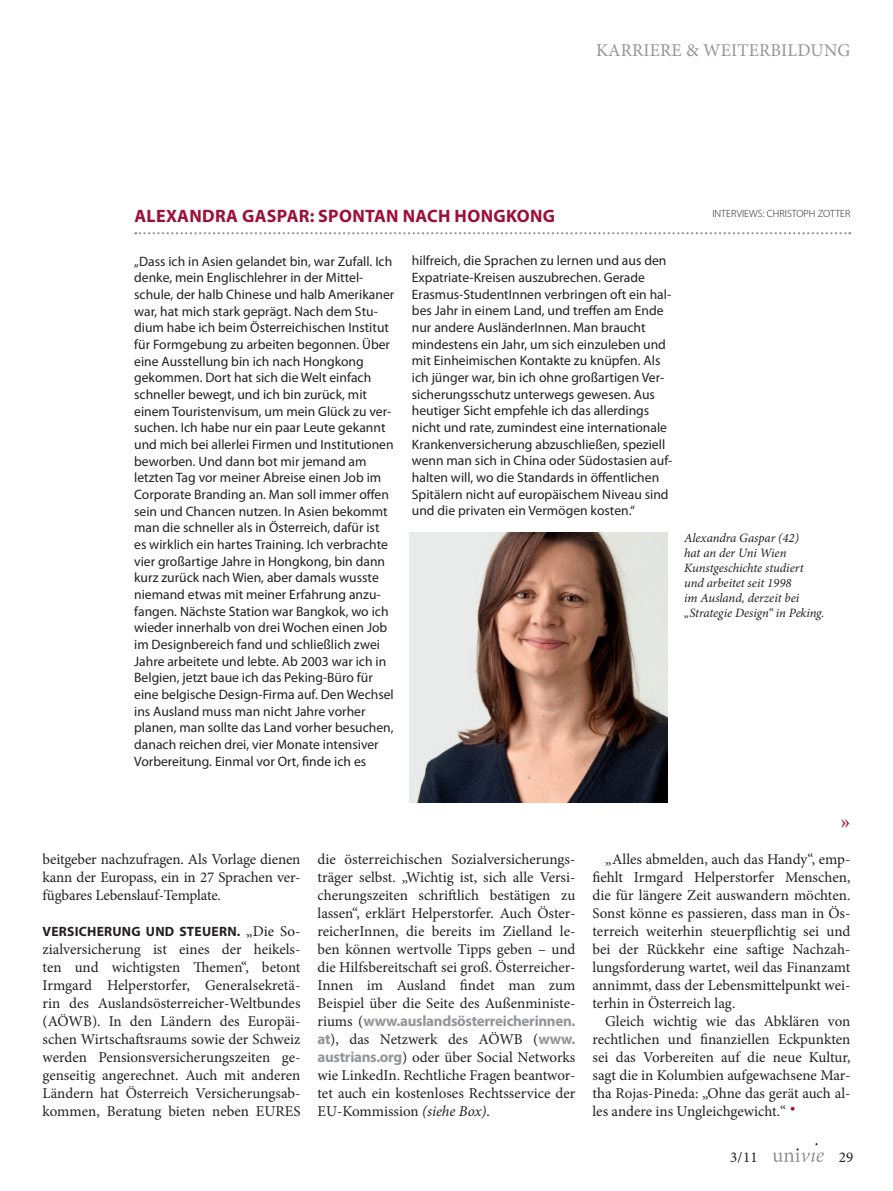
<style>
.page{position:relative;width:893px;height:1191px;background:#fff}
.page>*{position:absolute;margin:0;border:0;box-sizing:border-box;transform-origin:0 0}
.t1{font:22.5px "Minion Pro";color:#9d0f39}
.t2{font:700 18px "Myriad Pro";letter-spacing:.02em;color:#9d0f39}
.t3{font:18px "Minion Pro";letter-spacing:.01em;color:#939598}
.t4{font:15px/18px "Minion Pro";letter-spacing:-.005em;color:#231f20;text-align:justify}
.t5{font:700 15px "Myriad Pro";letter-spacing:-.02em;color:#939598}
.t6{font:13.65px/16.6px "Myriad Pro";color:#231f20}
.t7{font:700 13.5px "Myriad Pro";letter-spacing:.02em;color:#231f20}
.t8{font:italic 12.75px/15px "Minion Pro";letter-spacing:-.01em;color:#231f20}
.t9{font:300 10.5px "Myriad Pro";color:#231f20}
.s1{font-family:"Myriad Pro";font-weight:700;font-size:13.5px}
.s2{font-family:"Minion Pro";font-weight:400;color:#231f20}
.s3{font-family:"Myriad Pro";font-weight:700;color:#939598}
.s4{font-style:italic}
</style>
<div class="page">
<svg style="left:773px;top:1143px;width:51px;height:19px"></svg>
<svg style="left:135px;top:232px;width:715px;height:2px"></svg>
<img style="left:409px;top:532px;width:258px;height:270px">
<h2 class="t3" style="left:596px;top:38px;width:256px">KARRIERE &amp; WEITERBILDUNG</h2>
<h2 class="t2" style="left:134px;top:204px;width:56px">Alexandra</h2>
<h2 class="t2" style="left:242px;top:204px;width:25px">Gaspar</h2>
<h2 class="t2" style="left:310px;top:204px;width:31px">: Spontan</h2>
<h2 class="t2" style="left:403px;top:204px;width:13px">nach</h2>
<h2 class="t2" style="left:455px;top:204px;width:27px">Hongkong</h2>
<p class="t9" style="left:712px;top:207px;width:140px">INTERVIEWS: CH RISTOPH ZOTTER</p>
<p class="t6" style="left:134px;top:252px;width:262px">„Dass ich in Asien gelandet bin, war Zufall. Ich denke, mein Englischlehrer in der Mittel&shy;schule, der halb Chinese und halb Amerikaner war, hat mich stark geprägt. Nach dem Stu&shy;dium habe ich beim Österreichischen I nstitut für Formgebung zu arbeiten begonnen. Über eine Ausstellung bin ich nach Hongkong gekommen. Dort hat sich die Welt einfach schneller bewegt, und ich bin zurück, mit einem Touristenvisum, um mein Glück zu ver&shy;suchen. Ich habe nur ein paar Leute gekannt und mich bei allerlei Firmen und I nstitutionen beworben. Und dann bot mir jemand am letzten Tag vor meiner Abreise einen Job im Corporate Branding an. Man soll immer offen sein und Chancen nutzen. I n Asien bekommt man die schneller als in Österreich, dafür ist es wirklich ein hartes Training. Ich verbrachte vier großartige Jahre in Hongkong, bin dann kurz zurück nach Wien, aber damals wusste niemand etwas mit meiner Erfahrung anzu&shy;fangen. Nächste Station war Bangkok, wo ich wieder innerhalb von drei Wochen einen Job im Designbereich fand und schließlich zwei Jahre arbeitete und lebte. Ab 2003 war ich in Belgien, jetzt baue ich das Peking-Büro für eine belgische Design-Firma auf. Den Wechsel ins Ausland muss man nicht Jahre vorher planen, man sollte das Land vorher besuchen, danach reichen drei, vier Monate intensiver Vorbereitung. Einmal vor Ort, finde ich es</p>
<p class="t6" style="left:412px;top:252px;width:262px">hilfreich, die Sprachen zu lernen und aus den Expatriate-Kreisen auszubrechen. Gerade Erasmus-StudentI nnen verbringen oft ein hal&shy;bes Jahr in einem Land, und treffen am Ende nur andere AusländerI nnen. Man braucht mindestens ein Jahr, um sich einzuleben und mit Einheimischen Kontakte zu knüpfen. Als ich jünger war, bin ich ohne großartigen Ver&shy;sicherungsschutz unterwegs gewesen. Aus heutiger Sicht empfehle ich das allerdings nicht und rate, zumindest eine internationale Krankenversicherung abzuschließen, speziell wenn man sich in China oder Südostasien auf&shy;halten will, wo die Standards in öffentlichen Spitälern nicht auf europäischem N iveau sind und die privaten ein Vermögen kosten.“</p>
<p class="t8" style="left:684px;top:531px;width:142px">Alexandra Gaspar (42)<br>hat an der Uni Wien<br>Kunstgeschichte studiert und arbeitet seit 1998<br>im Ausland, derzeit bei „Strategie Design“ in Peking.</p>
<h1 class="t1" style="left:840px;top:809px;width:12px">»</h1>
<p class="t4" style="left:43px;top:850px;width:259px">beitgeber nachzufragen. Als Vorlage dienen kann der Europass, ein in 27 Sprachen ver&shy;fügbares Lebenslauf-Template.</p>
<p class="t7" style="left:43px;top:923px;width:114px">VERSICHERUNG und</p>
<p class="t7" style="left:179px;top:923px;width:9px">steuern</p>
<p class="t4" style="left:43px;top:922px;width:259px;text-indent:194px"><span class="s1">.</span> „Die So&shy;zialversicherung ist eines der heikels&shy;ten und wichtigsten Themen“, betont Irmgard Helperstorfer, Generalsekretä&shy;rin des Auslandsösterreicher-Weltbundes (AÖWB). In den Ländern des Europäi&shy;schen Wirtschaftsraums sowie der Schweiz werden Pensionsversicherungszeiten ge&shy;genseitig angerechnet. Auch mit anderen Ländern hat Österreich Versicherungsab&shy;kommen, Beratung bieten neben EURES</p>
<p class="t4" style="left:317px;top:850px;width:259px">die österreichischen Sozialversicherungs&shy;träger selbst. „Wichtig ist, sich alle Versi&shy;cherungszeiten schriftlich bestätigen zu lassen“, erklärt Helperstorfer. Auch Öster&shy;reicherInnen, die bereits im Zielland le&shy;ben können wertvolle Tipps geben – und die Hilfsbereitschaft sei groß. Österreicher-Innen im Ausland findet man zum Beispiel über die Seite des Außenministe-</p>
<p class="t5" style="left:317px;top:1011px;width:259px"><span class="s2">riums (</span>www.auslandsösterreicherinnen.</p>
<p class="t4" style="left:317px;top:1030px;width:259px"><span class="s3">at</span>), das Netzwerk des AÖWB (<span class="s3">www. austrians.org</span>) oder über Social Networks wie LinkedIn. Rechtliche Fragen beantwor&shy;tet auch ein kostenloses Rechtsservice der EU-Kommission <span class="s4">(siehe Box)</span>.</p>
<p class="t4" style="left:592px;top:850px;width:259px;text-indent:13px">„Alles abmelden, auch das Handy“, emp&shy;fiehlt Irmgard Helperstorfer Menschen, die für längere Zeit auswandern möchten.<br>Sonst könne es passieren, dass man in Ös&shy;terreich weiterhin steuerpflichtig sei und bei der Rückkehr eine saftige Nachzah&shy;lungsforderung wartet, weil das Finanzamt annimmt, dass der Lebensmittelpunkt wei&shy;terhin in Österreich lag.</p>
<p class="t4" style="left:592px;top:1012px;width:259px;text-indent:13px">Gleich wichtig wie das Abklären von rechtlichen und finanziellen Eckpunkten sei das Vorbereiten auf die neue Kultur, sagt die in Kolumbien aufgewachsene Mar&shy;tha Rojas-Pineda: „Ohne das gerät auch al&shy;les andere ins Ungleichgewicht.“ <sup>•</sup></p>
<p class="t4" style="left:730px;top:1148px;width:29px">3/11</p>
<p class="t4" style="left:839px;top:1148px;width:16px">29</p>
</div>
